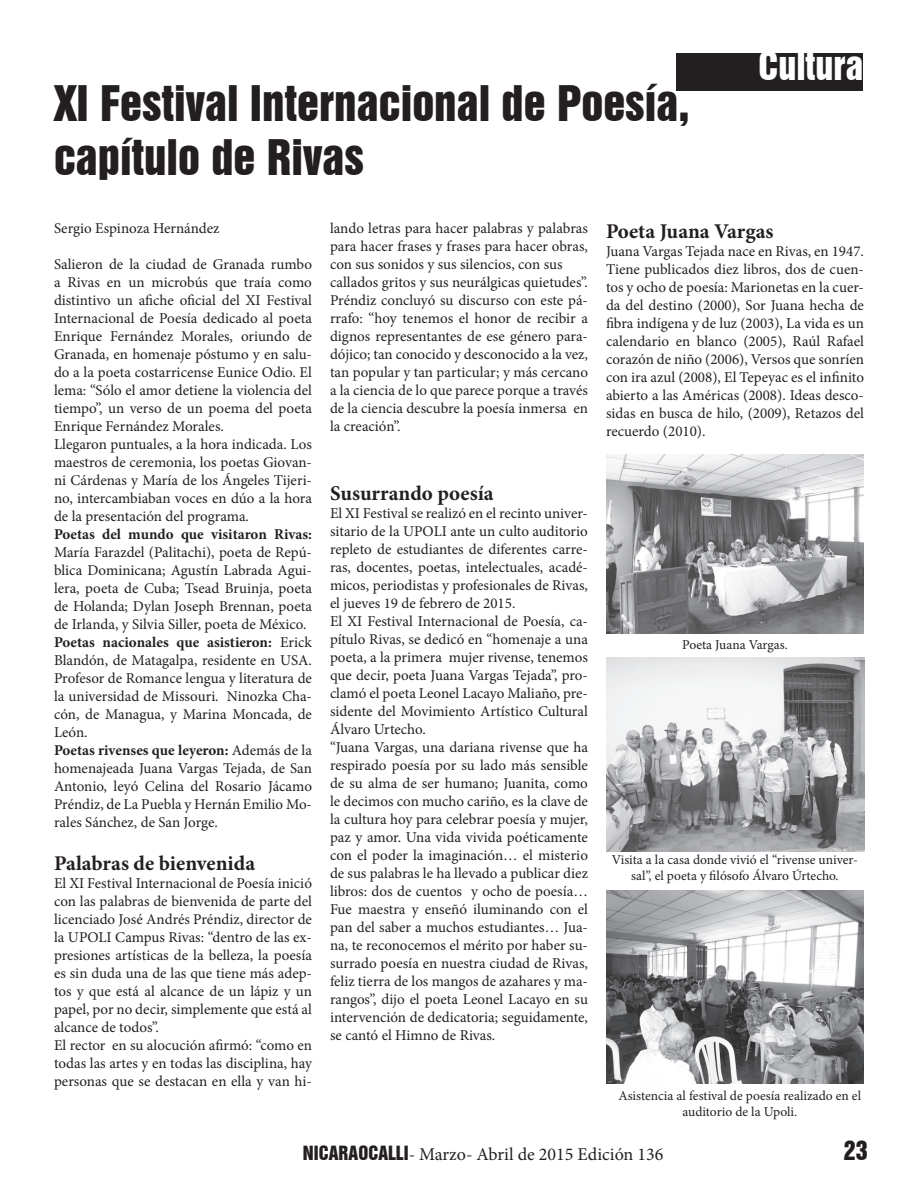
<style>
.page{position:relative;width:918px;height:1188px;background:#fff}
.page>*{position:absolute;margin:0;border:0;box-sizing:border-box;transform-origin:0 0}
.t1{font:45px "Swiss 921 BT Regular A";color:#231f20}
.t2{font:36px "Swiss 921 BT Regular A";color:#fff}
.t3{font:24px "Swiss 921 BT Regular A";color:#231f20}
.t4{font:700 21px "Minion Pro";color:#231f20}
.t5{font:18px "Minion Pro";color:#231f20}
.t6{font:15px/18px "Minion Pro";color:#231f20;text-align:justify}
.t7{font:13.5px/16.2px "Minion Pro";color:#231f20;text-align:center}
.s1{font-weight:700}
.s2{font-family:"Swiss 921 BT Regular A"}
</style>
<div class="page">
<div style="left:676px;top:53px;width:187px;height:37px;background:#231f20"></div>
<img style="left:606px;top:454px;width:258px;height:180px">
<img style="left:606px;top:658px;width:258px;height:193px">
<img style="left:606px;top:890px;width:258px;height:194px">
<p class="t1" style="left:54px;top:74px;width:637px">XI Festival Internacional de Poesía,</p>
<p class="t1" style="left:54px;top:128px;width:311px">capítulo de Rivas</p>
<p class="t2" style="left:758px;top:43px;width:106px">Cultura</p>
<p class="t6" style="left:54px;top:220px;width:167px">Sergio Espinoza Hernández</p>
<p class="t6" style="left:54px;top:256px;width:260px">Salieron de la ciudad de Granada rumbo a Rivas en un microbús que traía como distintivo un afiche oficial del XI Festival Internacional de Poesía dedicado al poeta Enrique Fernández Morales, oriundo de Granada, en homenaje póstumo y en salu&shy;do a la poeta costarricense Eunice Odio. El lema: “Sólo el amor detiene la violencia del tiempo”, un verso de un poema del poeta Enrique Fernández Morales.</p>
<p class="t6" style="left:54px;top:436px;width:260px">Llegaron puntuales, a la hora indicada. Los maestros de ceremonia, los poetas Giovan&shy;ni Cárdenas y María de los Ángeles Tijeri&shy;no, intercambiaban voces en dúo a la hora de la presentación del programa.</p>
<p class="t6" style="left:54px;top:526px;width:260px"><span class="s1">Poetas del mundo que visitaron Rivas:<br></span>María Farazdel (Palitachi), poeta de Repú&shy;blica Dominicana; Agustín Labrada Agui&shy;lera, poeta de Cuba; Tsead Bruinja, poeta de Holanda; Dylan Joseph Brennan, poeta de Irlanda, y Silvia Siller, poeta de México.</p>
<p class="t6" style="left:54px;top:634px;width:260px"><span class="s1">Poetas nacionales que asistieron:</span> Erick Blandón, de Matagalpa, residente en USA.<br>Profesor de Romance lengua y literatura de la universidad de Missouri. Ninozka Cha&shy;cón, de Managua, y Marina Moncada, de León.</p>
<p class="t6" style="left:54px;top:742px;width:260px"><span class="s1">Poetas rivenses que leyeron:</span> Además de la homenajeada Juana Vargas Tejada, de San Antonio, leyó Celina del Rosario Jácamo Préndiz, de La Puebla y Hernán Emilio Mo&shy;rales Sánchez, de San Jorge.</p>
<p class="t4" style="left:54px;top:849px;width:203px">Palabras de bienvenida</p>
<p class="t6" style="left:54px;top:875px;width:260px">El XI Festival Internacional de Poesía inició con las palabras de bienvenida de parte del licenciado José Andrés Préndiz, director de la UPOLI Campus Rivas: “dentro de las ex&shy;presiones artísticas de la belleza, la poesía es sin duda una de las que tiene más adep&shy;tos y que está al alcance de un lápiz y un papel, por no decir, simplemente que está al alcance de todos”.</p>
<p class="t6" style="left:54px;top:1037px;width:260px">El rector en su alocución afirmó: “como en todas las artes y en todas las disciplina, hay personas que se destacan en ella y van hi-</p>
<p class="t6" style="left:330px;top:220px;width:260px">lando letras para hacer palabras y palabras para hacer frases y frases para hacer obras, con sus sonidos y sus silencios, con sus</p>
<p class="t6" style="left:330px;top:274px;width:259px">callados gritos y sus neurálgicas quietudes”.</p>
<p class="t6" style="left:330px;top:292px;width:260px">Préndiz concluyó su discurso con este pá&shy;rrafo: “hoy tenemos el honor de recibir a dignos representantes de ese género para&shy;dójico; tan conocido y desconocido a la vez, tan popular y tan particular; y más cercano a la ciencia de lo que parece porque a través de la ciencia descubre la poesía inmersa en la creación”.</p>
<p class="t4" style="left:330px;top:478px;width:165px">Susurrando poesía</p>
<p class="t6" style="left:330px;top:504px;width:260px">El XI Festival se realizó en el recinto univer&shy;sitario de la UPOLI ante un culto auditorio repleto de estudiantes de diferentes carre&shy;ras, docentes, poetas, intelectuales, acadé&shy;micos, periodistas y profesionales de Rivas, el jueves 19 de febrero de 2015.</p>
<p class="t6" style="left:330px;top:612px;width:260px">El XI Festival Internacional de Poesía, ca&shy;pítulo Rivas, se dedicó en “homenaje a una poeta, a la primera mujer rivense, tenemos que decir, poeta Juana Vargas Tejada”, pro&shy;clamó el poeta Leonel Lacayo Maliaño, pre&shy;sidente del Movimiento Artístico Cultural Álvaro Urtecho.</p>
<p class="t6" style="left:330px;top:738px;width:260px">“Juana Vargas, una dariana rivense que ha respirado poesía por su lado más sensible de su alma de ser humano; Juanita, como le decimos con mucho cariño, es la clave de la cultura hoy para celebrar poesía y mujer, paz y amor. Una vida vivida poéticamente con el poder la imaginación… el misterio de sus palabras le ha llevado a publicar diez libros: dos de cuentos y ocho de poesía… Fue maestra y enseñó iluminando con el pan del saber a muchos estudiantes… Jua&shy;na, te reconocemos el mérito por haber su&shy;surrado poesía en nuestra ciudad de Rivas, feliz tierra de los mangos de azahares y ma&shy;rangos”, dijo el poeta Leonel Lacayo en su intervención de dedicatoria; seguidamente, se cantó el Himno de Rivas.</p>
<p class="t4" style="left:606px;top:216px;width:169px">Poeta Juana Vargas</p>
<p class="t6" style="left:606px;top:242px;width:260px">Juana Vargas Tejada nace en Rivas, en 1947.<br>Tiene publicados diez libros, dos de cuen&shy;tos y ocho de poesía: Marionetas en la cuer&shy;da del destino (2000), Sor Juana hecha de fibra indígena y de luz (2003), La vida es un calendario en blanco (2005), Raúl Rafael corazón de niño (2006), Versos que sonríen con ira azul (2008), El Tepeyac es el infinito abierto a las Américas (2008). Ideas desco&shy;sidas en busca de hilo, (2009), Retazos del recuerdo (2010).</p>
<p class="t7" style="left:682px;top:637px;width:107px">Poeta Juana Vargas.</p>
<p class="t7" style="left:612px;top:852px;width:248px">Visita a la casa donde vivió el “rivense univer&shy;sal”, el poeta y filósofo Álvaro Úrtecho.</p>
<p class="t7" style="left:619px;top:1088px;width:244px">Asistencia al festival de poesía realizado en el auditorio de la Upoli.</p>
<p class="t5" style="left:303px;top:1143px;width:362px"><span class="s2">NICARAOCALLI</span>- Marzo- Abril de 2015 Edición 136</p>
<h3 class="t3" style="left:844px;top:1135px;width:25px">23</h3>
</div>
